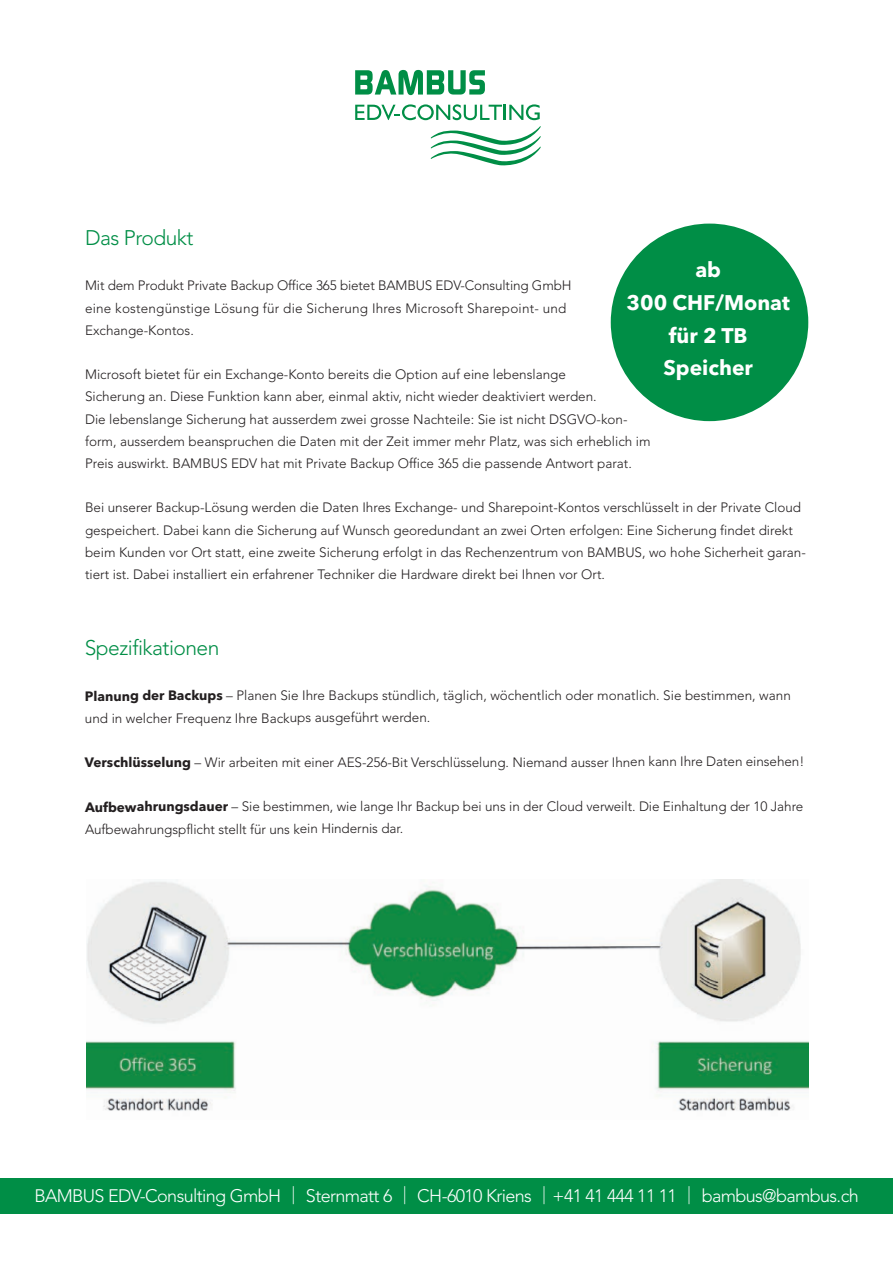
<style>
.page{position:relative;width:893px;height:1263px;background:#fff}
.page>*{position:absolute;margin:0;border:0;box-sizing:border-box;transform-origin:0 0}
.t1{font:700 21px/32.7px "Avenir Next";color:#fff;text-align:center}
.t2{font:300 21px "Avenir";letter-spacing:-.025em;color:#008e46}
.t3{font:300 18px "Avenir";letter-spacing:-.035em;color:#fff}
.t4{font:300 13.5px/22.2px "Avenir";color:#231f20}
.s1{font-family:"Avenir Next";font-weight:700}
.s2{font-family:"Koz Go Pr 6 N"}
</style>
<div class="page">
<div style="left:0;top:1178px;width:893px;height:36px;background:#008e46"></div>
<svg style="left:355px;top:70px;width:130px;height:25px"></svg>
<svg style="left:355px;top:104px;width:185px;height:16px"></svg>
<svg style="left:430px;top:126px;width:111px;height:39px"></svg>
<img style="left:86px;top:879px;width:722px;height:232px">
<div style="left:611px;top:224px;width:197px;height:197px;background:#008e46;border-radius:50%"></div>
<h1 class="t2" style="left:85px;top:225px;width:110px">Das Produkt</h1>
<h1 class="t1" style="left:627px;top:253px;width:165px">ab<br>300 CHF/Monat für 2 TB<br>Speicher</h1>
<p class="t4" style="left:85px;top:275px;width:488px">Mit dem Produkt Private Backup Office 365 bietet BAMBUS EDV-Consulting GmbH eine kostengünstige Lösung für die Sicherung Ihres Microsoft Sharepoint- und<br>Exchange-Kontos.</p>
<p class="t4" style="left:85px;top:363px;width:567px">Microsoft bietet für ein Exchange-Konto bereits die Option auf eine lebenslange<br>Sicherung an. Diese Funktion kann aber, einmal aktiv, nicht wieder deaktiviert werden.<br>Die lebenslange Sicherung hat ausserdem zwei grosse Nachteile: Sie ist nicht DSGVO-kon&shy;form, ausserdem beanspruchen die Daten mit der Zeit immer mehr Platz, was sich erheblich im Preis auswirkt. BAMBUS EDV hat mit Private Backup Office 365 die passende Antwort parat.</p>
<p class="t4" style="left:85px;top:497px;width:722px">Bei unserer Backup-Lösung werden die Daten Ihres Exchange- und Sharepoint-Kontos verschlüsselt in der Private Cloud gespeichert. Dabei kann die Sicherung auf Wunsch georedundant an zwei Orten erfolgen: Eine Sicherung findet direkt beim Kunden vor Ort statt, eine zweite Sicherung erfolgt in das Rechenzentrum von BAMBUS, wo hohe Sicherheit garan&shy;tiert ist. Dabei installiert ein erfahrener Techniker die Hardware direkt bei Ihnen vor Ort.</p>
<h1 class="t2" style="left:85px;top:635px;width:136px">Spezifikationen</h1>
<p class="t4" style="left:85px;top:684px;width:707px"><span class="s1">Planung der Backups</span> – Planen Sie Ihre Backups stündlich, täglich, wöchentlich oder monatlich. Sie bestimmen, wann und in welcher Frequenz Ihre Backups ausgeführt werden.</p>
<p class="t4" style="left:85px;top:751px;width:721px"><span class="s1">Verschlüsselung</span> – Wir arbeiten mit einer AES-256-Bit Verschlüsselung. Niemand ausser Ihnen kann Ihre Daten einsehen!</p>
<p class="t4" style="left:85px;top:795px;width:720px"><span class="s1">Aufbewahrungsdauer</span> – Sie bestimmen, wie lange Ihr Backup bei uns in der Cloud verweilt. Die Einhaltung der 10 Jahre<br>Aufbewahrungspflicht stellt für uns kein Hindernis dar.</p>
<h2 class="t3" style="left:34px;top:1185px;width:826px">BAMBUS EDV-Consulting GmbH <span class="s2">│</span> Sternmatt 6 <span class="s2">│</span> CH-6010 Kriens <span class="s2">│</span>+41 41 444 11 11 <span class="s2">│</span> bambus@bambus.ch</h2>
</div>
